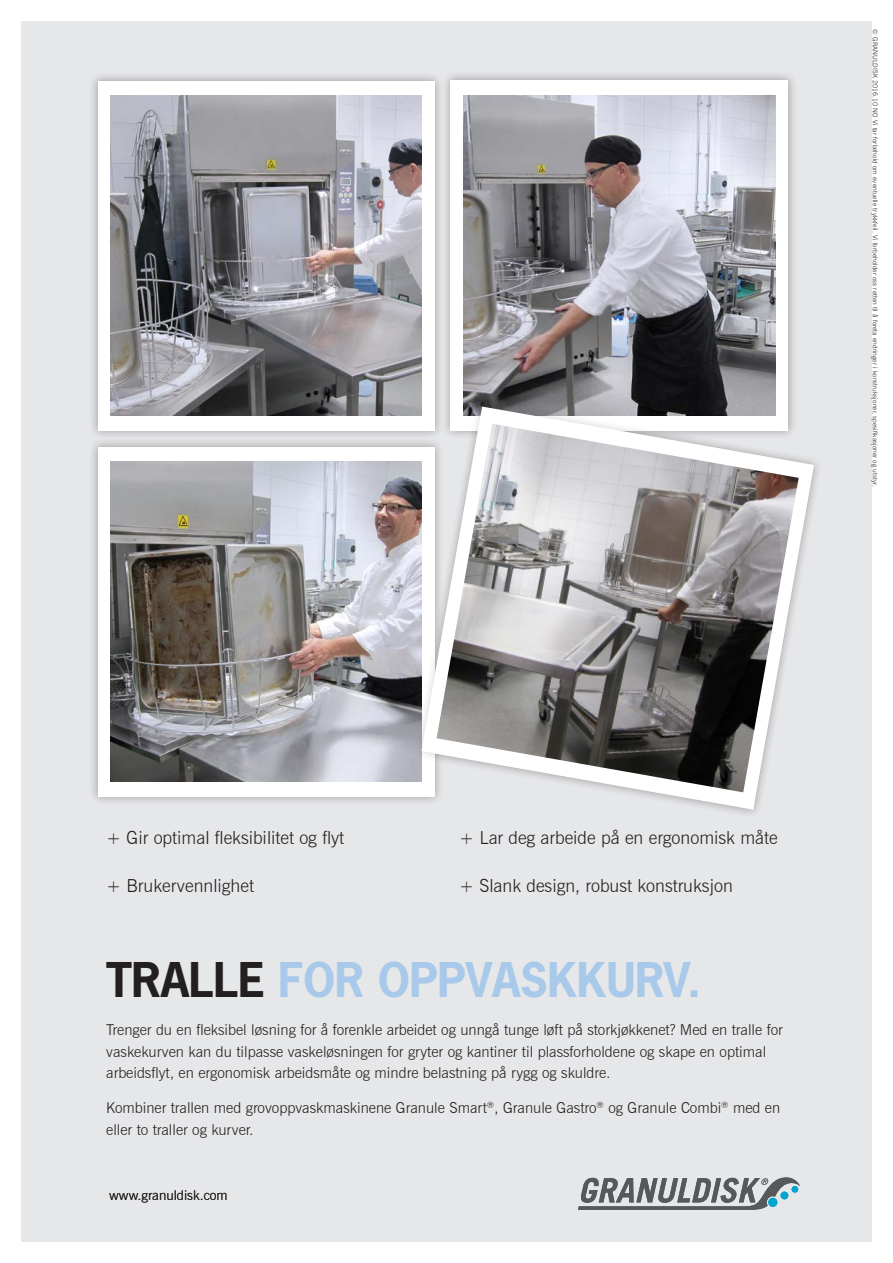
<style>
.page{position:relative;width:893px;height:1263px;background:#fff}
.page>*{position:absolute;margin:0;border:0;box-sizing:border-box;transform-origin:0 0}
.HEADLINE_BOLD_30{font:700 45px "News Gothic Std";letter-spacing:-.01em;color:#a8c9e9}
.Body_9{font:300 18px "News Gothic BT";color:#231f20}
.Ingress_9{font:300 15px/21.8px "News Gothic BT";color:#231f20}
.Body_9-2{font:300 13.5px "News Gothic BT";color:#231f20}
.Bröd_7_2_10__vit{font:300 6.75px "News Gothic BT";letter-spacing:.01em;color:#231f20}
.s1{color:#231f20}
</style>
<div class="page">
<div style="left:21px;top:21px;width:851px;height:1221px;background:#e6e7e9"></div>
<svg style="left:578px;top:1177px;width:222px;height:33px"></svg>
<div style="left:768px;top:1198px;width:9px;height:9px;background:#00a6cd;border-radius:50%"></div>
<div style="left:89px;top:438px;width:355px;height:367px;background:#231f20;opacity:.19"></div>
<svg style="left:98px;top:447px;width:315px;height:349px;background:#a4a3a4"></svg>
<div style="left:442px;top:71px;width:355px;height:369px;background:#231f20;opacity:.19"></div>
<svg style="left:451px;top:80px;width:337px;height:318px;background:#9e9da2"></svg>
<div style="left:89px;top:72px;width:355px;height:367px;background:#231f20;opacity:.19"></div>
<svg style="left:98px;top:81px;width:337px;height:349px;background:#9e9da2"></svg>
<div style="left:413px;top:398px;width:409px;height:420px;background:#231f20;opacity:.19"></div>
<svg style="left:421px;top:407px;width:393px;height:402px"></svg>
<p class="Bröd_7_2_10__vit" style="left:879px;top:29px;width:459px;rotate:90deg">© GRANULDISK 2016.10 NO Vi tar forbehold om eventuelle trykkfeil. Vi forbeholder oss retten til å foreta endringer i konstruksjoner, spesifikasjoner og utstyr.</p>
<p class="Body_9" style="left:106px;top:826px;width:240px">+ Gir optimal fleksibilitet og flyt</p>
<p class="Body_9" style="left:106px;top:874px;width:149px">+ Brukervennlighet</p>
<p class="Body_9" style="left:459px;top:826px;width:320px">+ Lar deg arbeide på en ergonomisk måte</p>
<p class="Body_9" style="left:459px;top:874px;width:275px">+ Slank design, robust konstruksjon</p>
<p class="HEADLINE_BOLD_30" style="left:106px;top:950px;width:596px"><span class="s1">TRALLE</span> FOR OPPVASKKURV.</p>
<p class="Ingress_9" style="left:106px;top:1018px;width:678px">Trenger du en fleksibel løsning for å forenkle arbeidet og unngå tunge løft på storkjøkkenet? Med en tralle for vaskekurven kan du tilpasse vaskeløsningen for gryter og kantiner til plassforholdene og skape en optimal arbeidsflyt, en ergonomisk arbeidsmåte og mindre belastning på rygg og skuldre.</p>
<p class="Ingress_9" style="left:106px;top:1096px;width:675px">Kombiner trallen med grovoppvaskmaskinene Granule Smart<sup>®</sup>, Granule Gastro<sup>®</sup> og Granule Combi<sup>®</sup> med en eller to traller og kurver.</p>
<p class="Body_9-2" style="left:109px;top:1187px;width:120px">www.granuldisk.com</p>
</div>
